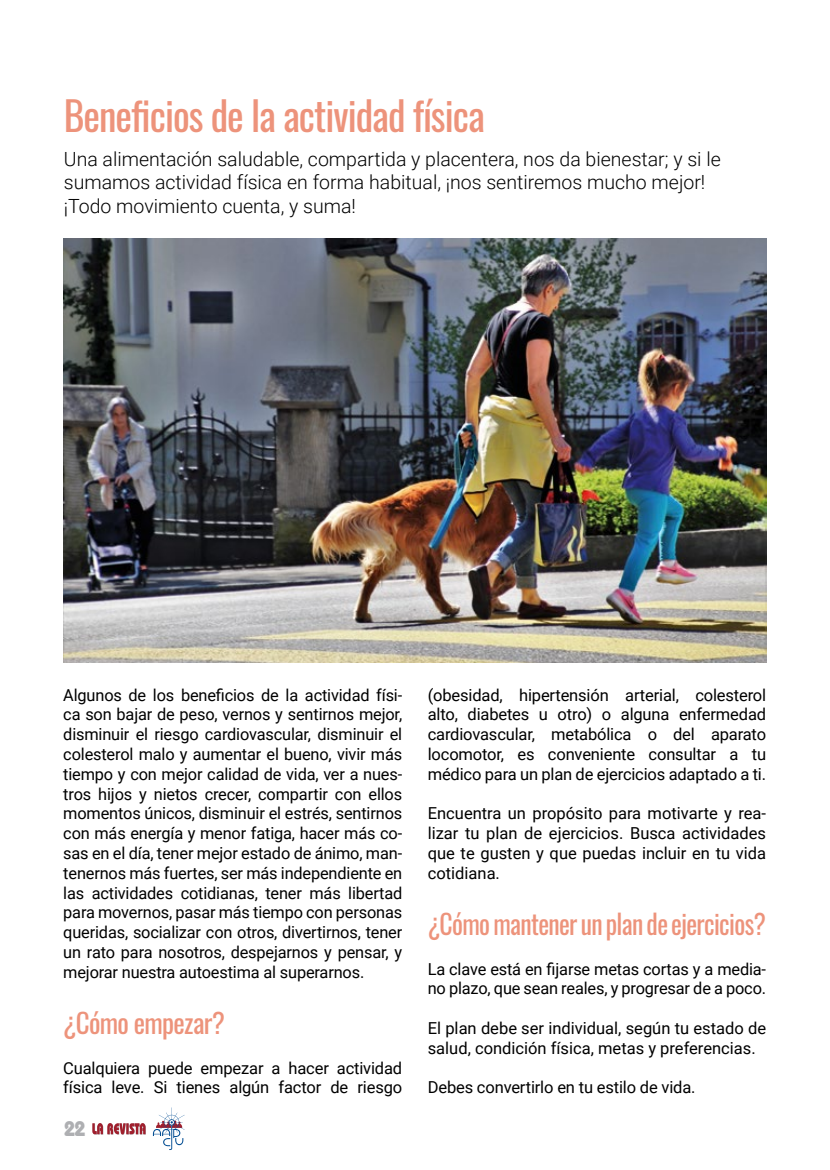
<style>
.page{position:relative;width:830px;height:1170px;background:#fff}
.page>*{position:absolute;margin:0;border:0;box-sizing:border-box;transform-origin:0 0}
.t1{font:39.6px "Oswald";letter-spacing:-.025em;color:#ed937b}
.t2{font:27px "Oswald";letter-spacing:-.025em;color:#ed937b;scale:.95 1}
.t3{font:27px "Oswald";letter-spacing:-.025em;color:#ed937b}
.t4{font:700 21px "Bauhaus Std";color:#aeafb2}
.t5{font:300 19.5px/23.4px "Roboto";color:#000}
.t6{font:16.5px/19.8px "Roboto";letter-spacing:-.01em;color:#000;text-align:justify}
</style>
<div class="page">
<svg style="left:92px;top:1123px;width:54px;height:11px"></svg>
<svg style="left:153px;top:1107px;width:31px;height:42px"></svg>
<img style="left:63px;top:239px;width:702px;height:423px">
<h1 class="t1" style="left:64px;top:81px;width:422px">Beneficios de la actividad física</h1>
<p class="t5" style="left:64px;top:147px;width:658px">Una alimentación saludable, compartida y placentera, nos da bienestar; y si le sumamos actividad física en forma habitual, ¡nos sentiremos mucho mejor! ¡Todo movimiento cuenta, y suma!</p>
<p class="t6" style="left:63px;top:684px;width:340px">Algunos de los beneficios de la actividad físi&shy;ca son bajar de peso, vernos y sentirnos mejor, disminuir el riesgo cardiovascular, disminuir el colesterol malo y aumentar el bueno, vivir más tiempo y con mejor calidad de vida, ver a nues&shy;tros hijos y nietos crecer, compartir con ellos momentos únicos, disminuir el estrés, sentirnos con más energía y menor fatiga, hacer más co&shy;sas en el día, tener mejor estado de ánimo, man&shy;tenernos más fuertes, ser más independiente en las actividades cotidianas, tener más libertad para movernos, pasar más tiempo con personas queridas, socializar con otros, divertirnos, tener un rato para nosotros, despejarnos y pensar, y mejorar nuestra autoestima al superarnos.</p>
<h2 class="t3" style="left:63px;top:998px;width:163px">¿Cómo empezar?</h2>
<p class="t6" style="left:63px;top:1057px;width:340px">Cualquiera puede empezar a hacer actividad física leve. Si tienes algún factor de riesgo</p>
<p class="t4" style="left:64px;top:1115px;width:23px">22</p>
<p class="t6" style="left:427px;top:684px;width:340px">(obesidad, hipertensión arterial, colesterol alto, diabetes u otro) o alguna enfermedad cardiovascular, metabólica o del aparato locomotor, es conveniente consultar a tu médico para un plan de ejercicios adaptado a ti.</p>
<p class="t6" style="left:427px;top:803px;width:340px">Encuentra un propósito para motivarte y rea&shy;lizar tu plan de ejercicios. Busca actividades que te gusten y que puedas incluir en tu vida cotidiana.</p>
<h2 class="t2" style="left:427px;top:899px;width:357px">¿Cómo mantener un plan de ejercicios?</h2>
<p class="t6" style="left:427px;top:958px;width:340px">La clave está en fijarse metas cortas y a media&shy;no plazo, que sean reales, y progresar de a poco.</p>
<p class="t6" style="left:427px;top:1017px;width:340px">El plan debe ser individual, según tu estado de salud, condición física, metas y preferencias.</p>
<p class="t6" style="left:427px;top:1076px;width:269px">Debes convertirlo en tu estilo de vida.</p>
</div>
